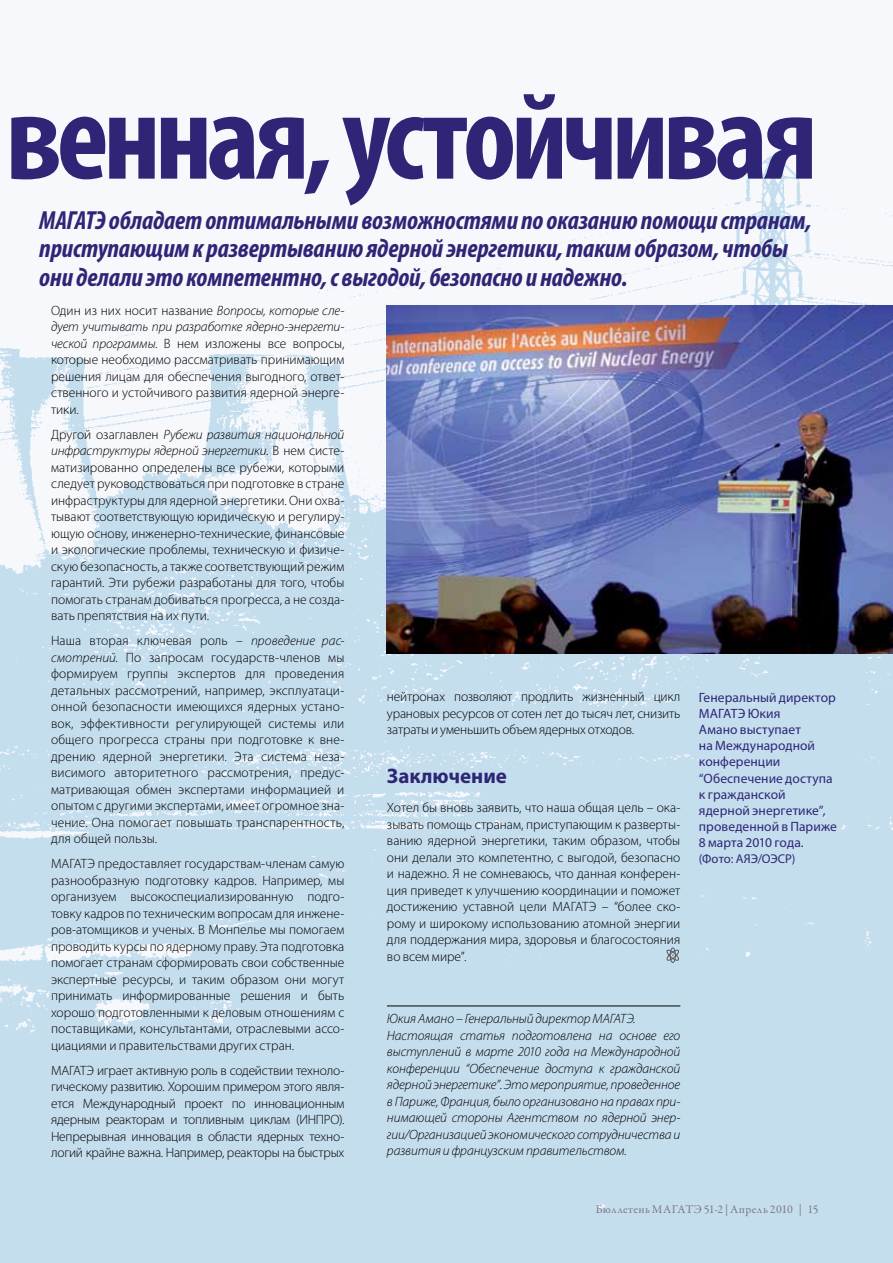
<style>
.page{position:relative;width:893px;height:1263px;background:#fff}
.page>*{position:absolute;margin:0;border:0;box-sizing:border-box;transform-origin:0 0}
.t1{font:700 condensed 124.5px "Myriad Pro";letter-spacing:-.04em;color:#2f2576}
.t2{font:italic 700 condensed 26.25px/28.5px "Myriad Pro";letter-spacing:-.005em;color:#2f2576}
.t3{font:700 21px "Myriad Pro";color:#2f2576}
.t4{font:300 13.5px/16.5px "Myriad Pro";color:#000;text-align:justify}
.t5{font:italic 300 13.5px/16.5px "Myriad Pro";letter-spacing:-.01em;color:#000}
.t6{font:13.5px/16.2px "Myriad Pro";letter-spacing:.005em;color:#2f2576}
.t7{font:12.75px "Myriad Pro";letter-spacing:.005em;color:#2f2576}
.t8{font:12px "Garamond Premr Pro";letter-spacing:.025em;color:#7a7a82}
.s1{font-style:italic}
</style>
<div class="page">
<img style="left:0;top:155px;width:893px;height:1108px">
<img style="left:387px;top:306px;width:506px;height:347px">
<hr style="left:387px;top:1005px;width:293px;height:1px;background:#000">
<div style="left:670px;top:948px;width:6px;height:15px;border:1px solid #58595b;border-radius:50%"></div>
<svg style="left:666px;top:949px;width:14px;height:12px"></svg>
<h1 class="t1" style="left:6px;top:59px;width:813px">венная, устойчивая</h1>
<h2 class="t2" style="left:39px;top:205px;width:774px">МАГАТЭ обладает оптимальными возможностями по оказанию помощи странам, приступающим к развертыванию ядерной энергетики, таким образом, чтобы они делали это компетентно, с выгодой, безопасно и надежно.</h2>
<p class="t4" style="left:51px;top:302px;width:295px">Один из них носит название <span class="s1">Вопросы, которые сле&shy;дует учитывать при разработке ядерно-энергети&shy;ческой программы</span>. В нем изложены все вопросы, которые необходимо рассматривать принимающим решения лицам для обеспечения выгодного, ответ&shy;ственного и устойчивого развития ядерной энерге&shy;тики.</p>
<p class="t4" style="left:51px;top:426px;width:295px">Другой озаглавлен <span class="s1">Рубежи развития национальной инфраструктуры ядерной энергетики</span>. В нем систе&shy;матизированно определены все рубежи, которыми следует руководствоваться при подготовке в стране инфраструктуры для ядерной энергетики. Они охва&shy;тывают соответствующую юридическую и регулиру&shy;ющую основу, инженерно-технические, финансовые и экологические проблемы, техническую и физиче&shy;скую безопасность, а также соответствующий режим гарантий. Эти рубежи разработаны для того, чтобы помогать странам добиваться прогресса, а не созда&shy;вать препятствия на их пути.</p>
<p class="t4" style="left:51px;top:632px;width:295px">Наша вторая ключевая роль – <span class="s1">проведение рас&shy;смотрений</span>. По запросам государств-членов мы формируем группы экспертов для проведения детальных рассмотрений, например, эксплуатаци&shy;онной безопасности имеющихся ядерных устано&shy;вок, эффективности регулирующей системы или общего прогресса страны при подготовке к вне&shy;дрению ядерной энергетики. Эта система неза&shy;висимого авторитетного рассмотрения, предус&shy;матривающая обмен экспертами информацией и опытом с другими экспертами, имеет огромное зна&shy;чение. Она помогает повышать транспарентность, для общей пользы.</p>
<p class="t4" style="left:51px;top:855px;width:295px">МАГАТЭ предоставляет государствам-членам самую разнообразную подготовку кадров. Например, мы организуем высокоспециализированную подго&shy;товку кадров по техническим вопросам для инжене&shy;ров-атомщиков и ученых. В Монпелье мы помогаем проводить курсы по ядерному праву. Эта подготовка помогает странам сформировать свои собственные экспертные ресурсы, и таким образом они могут принимать информированные решения и быть хорошо подготовленными к деловым отношениям с поставщиками, консультантами, отраслевыми ассо&shy;циациями и правительствами других стран.</p>
<p class="t4" style="left:51px;top:1062px;width:295px">МАГАТЭ играет активную роль в содействии техноло&shy;гическому развитию. Хорошим примером этого явля&shy;ется Международный проект по инновационным ядерным реакторам и топливным циклам (ИНПРО).<br>Непрерывная инновация в области ядерных техно&shy;логий крайне важна. Например, реакторы на быстрых</p>
<p class="t4" style="left:387px;top:688px;width:295px">нейтронах позволяют продлить жизненный цикл урановых ресурсов от сотен лет до тысяч лет, снизить затраты и уменьшить объем ядерных отходов.</p>
<h3 class="t3" style="left:387px;top:762px;width:121px">Заключение</h3>
<p class="t4" style="left:387px;top:799px;width:295px">Хотел бы вновь заявить, что наша общая цель – ока&shy;зывать помощь странам, приступающим к разверты&shy;ванию ядерной энергетики, таким образом, чтобы они делали это компетентно, с выгодой, безопасно и надежно. Я не сомневаюсь, что данная конферен&shy;ция приведет к улучшению координации и поможет достижению уставной цели МАГАТЭ – “более ско&shy;рому и широкому использованию атомной энергии для поддержания мира, здоровья и благосостояния во всем мире”.</p>
<p class="t6" style="left:699px;top:689px;width:139px">Генеральный директор<br>МАГАТЭ Юкия<br>Амано выступает<br>на Международной конференции “Обеспечение доступа к гражданской ядерной энергетике”, проведенной в Париже<br>8 марта 2010 года.</p>
<p class="t7" style="left:699px;top:850px;width:98px">(Фото: АЯЭ/ОЭСР)</p>
<p class="t5" style="left:387px;top:1010px;width:295px">Юкия Амано – Генеральный директор МАГАТЭ.<br>Настоящая статья подготовлена на основе его выступлений в марте 2010 года на Международной конференции “Обеспечение доступа к гражданской ядерной энергетике”. Это мероприятие, проведенное в Париже, Франция, было организовано на правах при&shy;нимающей стороны Агентством по ядерной энер&shy;гии/Организацией экономического сотрудничества и развития и французским правительством.</p>
<p class="t8" style="left:596px;top:1201px;width:224px">Бюллетень МАГАТЭ 51-2 | Апрель 2010 | 15</p>
</div>
